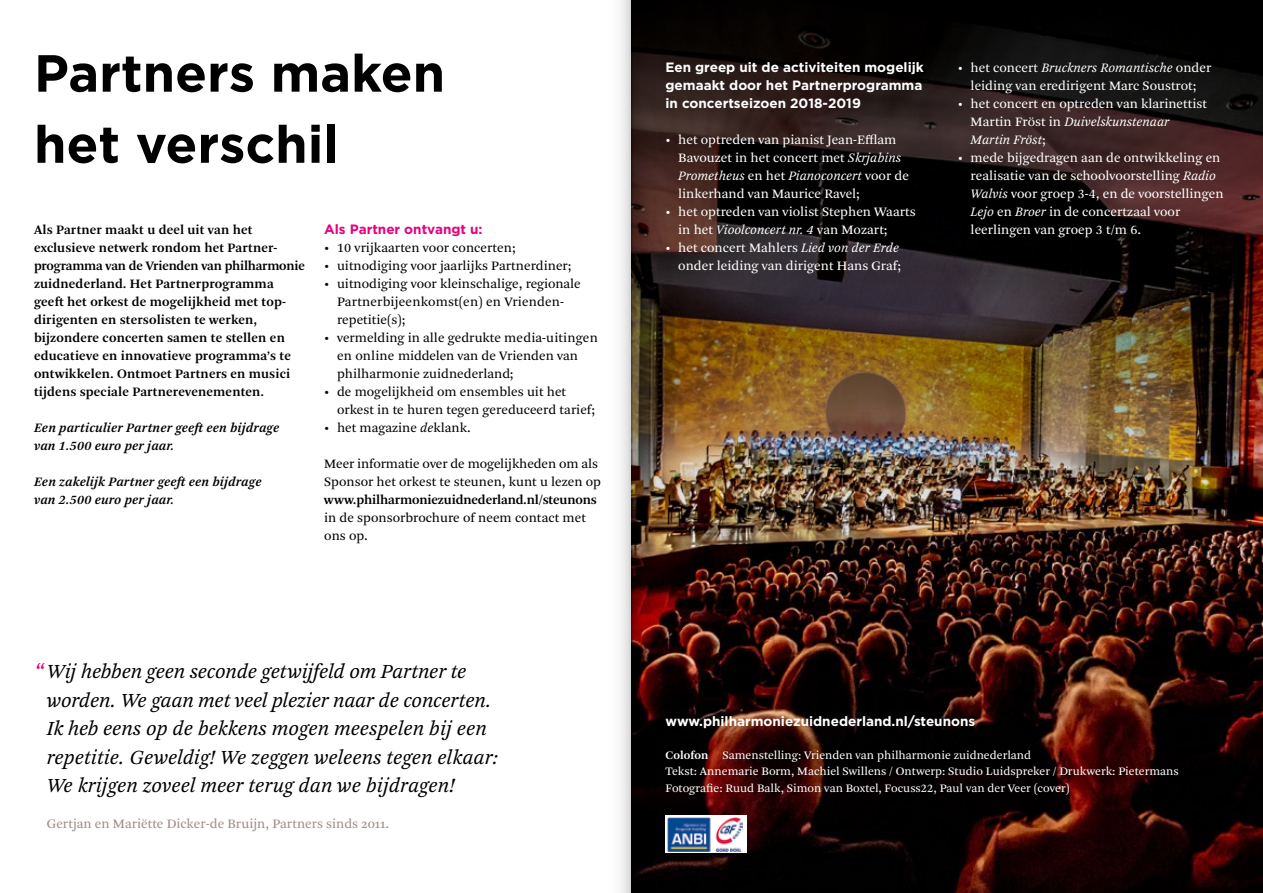
<style>
.page{position:relative;width:1263px;height:893px;background:#fff}
.page>*{position:absolute;margin:0;border:0;box-sizing:border-box;transform-origin:0 0}
.t1{font:700 52.2px/71.1px "Gotham";color:#000}
.t2{font:italic 21px/28.5px "Arnhem Pro Blond";letter-spacing:-.01em;color:#000}
.t3{font:13.5px/18px "Arnhem Pro Blond";color:#fff}
.t4{font:13.5px/18px "Arnhem Pro Blond";color:#000}
.t5{font:600 13.5px/18px "Arnhem Pro";letter-spacing:.01em;color:#000}
.t6{font:700 13.5px/18px "Gotham";color:#fff;text-align:justify}
.t7{font:italic 600 13.5px/18px "Arnhem Pro";letter-spacing:.01em;color:#000}
.t8{font:13.5px "Arnhem Pro Blond";color:#9f8c86}
.t9{font:600 13.5px "Arnhem Pro";letter-spacing:-.01em;color:#000}
.t10{font:700 13.5px "Gotham";color:#e6007d}
.t11{font:12px/16.5px "Arnhem Pro Blond";color:#fff}
.s1{font-style:italic}
.s2{font-size:24px;color:#e6007d}
.s3{font-family:"Arnhem Pro";font-weight:600}
</style>
<div class="page">
<img style="left:658px;top:576px;width:605px;height:317px">
<img style="left:658px;top:0;width:605px;height:576px">
<svg style="left:665px;top:815px;width:82px;height:38px"></svg>
<img style="left:668px;top:817px;width:75px;height:34px">
<svg style="left:621px;top:0;width:37px;height:893px;background:#62524c"></svg>
<h1 class="t1" style="left:34px;top:37px;width:413px">Partners maken het verschil</h1>
<p class="t5" style="left:34px;top:221px;width:272px">Als Partner maakt u deel uit van het exclusieve netwerk rondom het Partner&shy;programma van de Vrienden van philharmonie zuidnederland. Het Partnerprogramma geeft het orkest de mogelijkheid met top&shy;dirigenten en stersolisten te werken, bijzondere concerten samen te stellen en educatieve en innovatieve programma’s te ontwikkelen. Ontmoet Partners en musici tijdens speciale Partnerevenementen.</p>
<p class="t7" style="left:34px;top:419px;width:247px">Een particulier Partner geeft een bijdrage van 1.500 euro per jaar.</p>
<p class="t7" style="left:34px;top:473px;width:229px">Een zakelijk Partner geeft een bijdrage van 2.500 euro per jaar.</p>
<p class="t10" style="left:324px;top:220px;width:160px">Als Partner ontvangt u:</p>
<p class="t4" style="left:324px;top:239px;width:193px">• 10 vrijkaarten voor concerten;</p>
<p class="t4" style="left:324px;top:257px;width:249px">• uitnodiging voor jaarlijks Partnerdiner;</p>
<p class="t4" style="left:337px;top:275px;width:245px;text-indent:-13px">• uitnodiging voor kleinschalige, regionale<br>Partnerbijeenkomst(en) en Vrienden&shy;repetitie(s);</p>
<p class="t4" style="left:337px;top:329px;width:262px;text-indent:-13px">• vermelding in alle gedrukte media-uitingen en online middelen van de Vrienden van philharmonie zuidnederland;</p>
<p class="t4" style="left:337px;top:383px;width:260px;text-indent:-13px">• de mogelijkheid om ensembles uit het orkest in te huren tegen gereduceerd tarief;</p>
<p class="t4" style="left:324px;top:419px;width:148px">• het magazine <span class="s1">de</span>klank.</p>
<p class="t4" style="left:324px;top:455px;width:278px">Meer informatie over de mogelijkheden om als<br>Sponsor het orkest te steunen, kunt u lezen op</p>
<p class="t9" style="left:324px;top:491px;width:274px">www.philharmoniezuidnederland.nl/steunons</p>
<p class="t4" style="left:324px;top:509px;width:263px">in de sponsorbrochure of neem contact met ons op.</p>
<p class="t2" style="left:47px;top:657px;width:453px;text-indent:-13px"><span class="s2">“</span>Wij hebben geen seconde getwijfeld om Partner te worden. We gaan met veel plezier naar de concerten.<br>Ik heb eens op de bekkens mogen meespelen bij een repetitie. Geweldig! We zeggen weleens tegen elkaar:<br>We krijgen zoveel meer terug dan we bijdragen!</p>
<p class="t8" style="left:47px;top:815px;width:344px">Gertjan en Mariëtte Dicker-de Bruijn, Partners sinds 2011.</p>
<p class="t6" style="left:665px;top:58px;width:260px">Een greep uit de activiteiten mogelijk gemaakt door het Partnerprogramma in concertseizoen 2018-2019</p>
<p class="t3" style="left:678px;top:131px;width:232px;text-indent:-13px">• het optreden van pianist Jean-Efflam Bavouzet in het concert met <span class="s1">Skrjabins Prometheus</span> en het <span class="s1">Pianoconcert</span> voor de linkerhand van Maurice Ravel;</p>
<p class="t3" style="left:678px;top:203px;width:239px;text-indent:-13px">• het optreden van violist Stephen Waarts in het <span class="s1">Vioolconcert nr. 4</span> van Mozart;</p>
<p class="t3" style="left:665px;top:238px;width:237px;text-align:right">• het concert Mahlers <span class="s1">Lied von der Erde </span>onder leiding van dirigent Hans Graf;</p>
<p class="t3" style="left:958px;top:59px;width:255px;text-align:center">• het concert <span class="s1">Bruckners Romantische</span> onder leiding van eredirigent Marc Soustrot;</p>
<p class="t3" style="left:971px;top:95px;width:238px;text-indent:-13px">• het concert en optreden van klarinettist<br>Martin Fröst in <span class="s1">Duivelskunstenaar<br>Martin Fröst</span>;</p>
<p class="t3" style="left:971px;top:149px;width:254px;text-indent:-13px">• mede bijgedragen aan de ontwikkeling en realisatie van de schoolvoorstelling <span class="s1">Radio Walvis</span> voor groep 3-4, en de voorstellingen <span class="s1">Lejo</span> en <span class="s1">Broer</span> in de concertzaal voor leerlingen van groep 3 t/m 6.</p>
<p class="t6" style="left:665px;top:712px;width:311px">www.philharmoniezuidnederland.nl/steunons</p>
<p class="t11" style="left:665px;top:746px;width:515px"><span class="s3">Colofon</span> Samenstelling: Vrienden van philharmonie zuidnederland<br>Tekst: Annemarie Borm, Machiel Swillens / Ontwerp: Studio Luidspreker / Drukwerk: Pietermans<br>Fotografie: Ruud Balk, Simon van Boxtel, Focuss22, Paul van der Veer (cover)</p>
</div>
